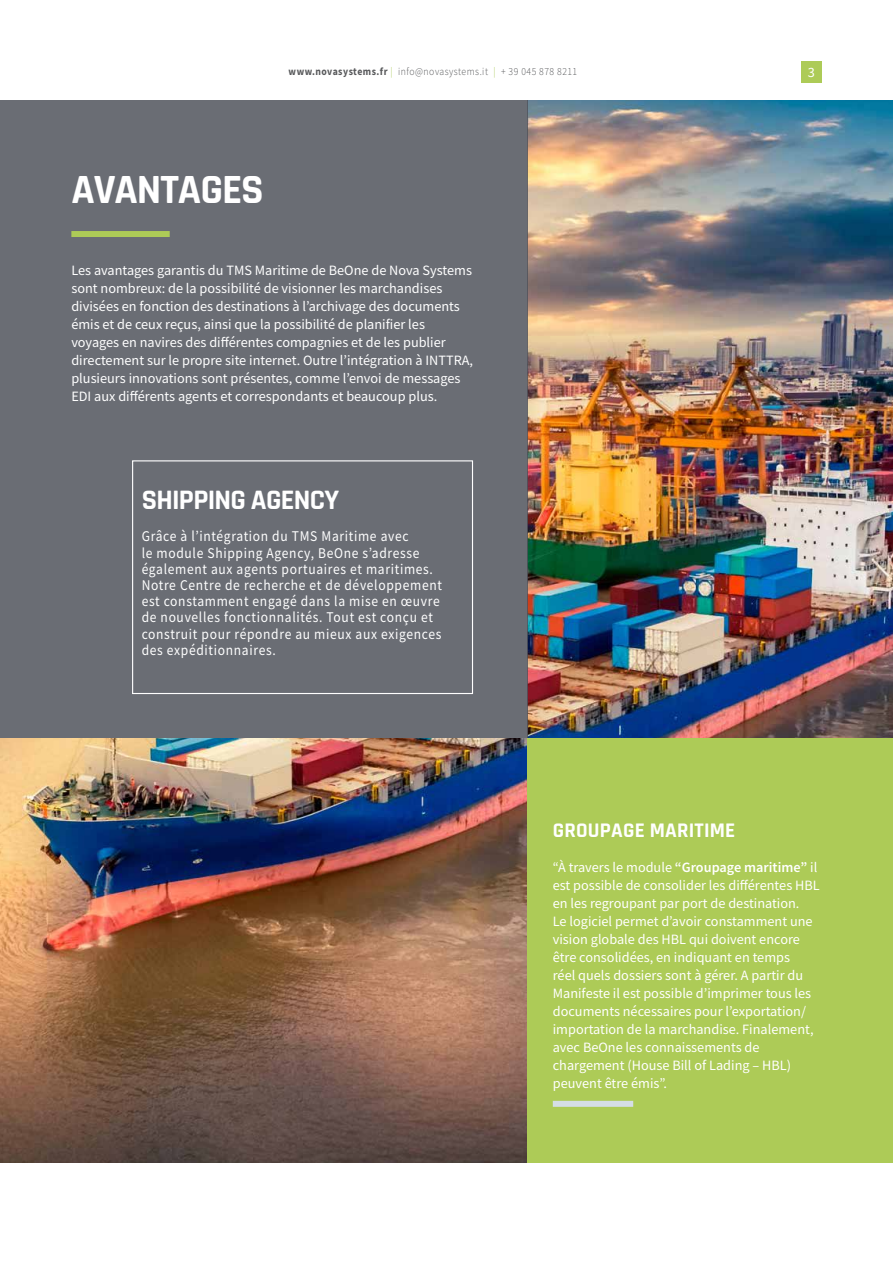
<style>
.page{position:relative;width:893px;height:1263px;background:#fff}
.page>*{position:absolute;margin:0;border:0;box-sizing:border-box;transform-origin:0 0}
.t1{font:700 42px "Rajdhani";letter-spacing:-.025em;color:#fff}
.t2{font:700 28.5px "Rajdhani";letter-spacing:-.025em;color:#fff}
.t3{font:700 21px "Rajdhani";letter-spacing:.01em;color:#fff}
.t4{font:14.85px/16.2px "Source Sans Pro";letter-spacing:.05em;color:#fff;scale:.91 1}
.t5{font:14.25px/18px "Source Sans Pro";color:#fff}
.t6{font:300 10.8px "Source Sans Pro";letter-spacing:.05em;color:#58595b;scale:.91 1}
.s1{font-weight:700}
.s2{color:#abcb59}
.s3{font-weight:600}
</style>
<div class="page">
<img style="left:0;top:738px;width:527px;height:424px">
<img style="left:527px;top:100px;width:366px;height:638px">
<div style="left:801px;top:61px;width:21px;height:21px;background:#adcb57"></div>
<div style="left:527px;top:738px;width:366px;height:424px;background:#adcb57"></div>
<div style="left:0;top:100px;width:527px;height:638px;background:#6a6d74"></div>
<div style="left:71px;top:231px;width:99px;height:6px;background:#adcb57"></div>
<div style="left:553px;top:1101px;width:80px;height:6px;background:#d5dee5"></div>
<div style="left:132px;top:460px;width:341px;height:234px;border:1px solid #fff"></div>
<p class="t6" style="left:289px;top:65px;width:319px"><span class="s1">www.novasystems.fr</span> <span class="s2">|</span> info@novasystems.it <span class="s2">|</span> + 39 045 878 8211</p>
<p class="t5" style="left:808px;top:63px;width:9px">3</p>
<h1 class="t1" style="left:71px;top:164px;width:194px">AVANTAGES</h1>
<p class="t5" style="left:71px;top:261px;width:403px">Les avantages garantis du TMS Maritime de BeOne de Nova Systems sont nombreux: de la possibilité de visionner les marchandises divisées en fonction des destinations à l’archivage des documents émis et de ceux reçus, ainsi que la possibilité de planifier les voyages en navires des différentes compagnies et de les publier directement sur le propre site internet. Outre l’intégration à INTTRA, plusieurs innovations sont présentes, comme l’envoi de messages EDI aux différents agents et correspondants et beaucoup plus.</p>
<h2 class="t2" style="left:142px;top:482px;width:199px">SHIPPING AGENCY</h2>
<p class="t4" style="left:142px;top:528px;width:331px">Grâce à l’intégration du TMS Maritime avec<br>le module Shipping Agency, BeOne s’adresse également aux agents portuaires et maritimes.<br>Notre Centre de recherche et de développement est constamment engagé dans la mise en œuvre de nouvelles fonctionnalités. Tout est conçu et construit pour répondre au mieux aux exigences des expéditionnaires.</p>
<h3 class="t3" style="left:553px;top:817px;width:184px">GROUPAGE MARITIME</h3>
<p class="t5" style="left:553px;top:858px;width:268px">“À travers le module <span class="s3">“Groupage maritime”</span> il est possible de consolider les différentes HBL en les regroupant par port de destination.<br>Le logiciel permet d’avoir constamment une vision globale des HBL qui doivent encore être consolidées, en indiquant en temps<br>réel quels dossiers sont à gérer. A partir du Manifeste il est possible d’imprimer tous les documents nécessaires pour l’exportation/ importation de la marchandise. Finalement, avec BeOne les connaissements de chargement (House Bill of Lading – HBL) peuvent être émis”.</p>
</div>
